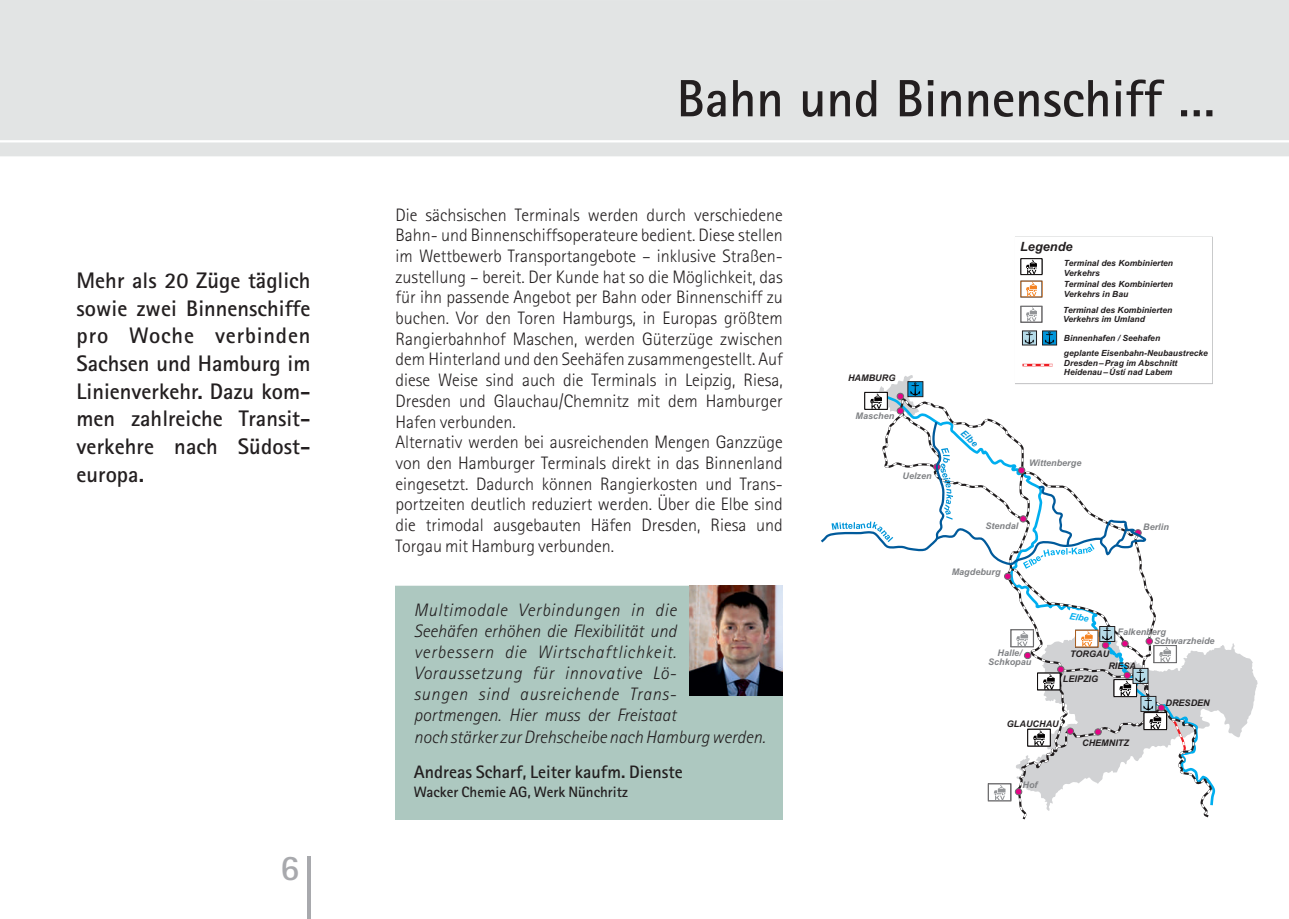
<style>
.page{position:relative;width:1289px;height:919px;background:#fff}
.page>*{position:absolute;margin:0;border:0;box-sizing:border-box;transform-origin:0 0}
.t1{font:700 52.5px "Agfa Rotis Sans Serif";color:#231f20}
.t2{font:700 36px "Agfa Rotis Sans Serif";color:#a8a9ad}
.t3{font:700 22.5px/27.6px "Agfa Rotis Sans Serif";color:#231f20;text-align:justify}
.t4{font:300 18px/20.7px "Agfa Rotis Sans Serif";color:#231f20}
.t5{font:italic 300 18px/21.1px "Rotis Sans Serif Std";letter-spacing:.025em;color:#231f20}
.t6{font:700 18px "Agfa Rotis Sans Serif";color:#231f20}
.t7{font:700 15px "Agfa Rotis Sans Serif";color:#231f20}
.t8{font:italic 700 12.75px "Arial";color:#231f20}
.t9{font:italic 700 9.15px/9.1px "Arial";color:#808285;text-align:center}
.t10{font:italic 700 9.15px "Arial";color:#231f20}
.t11{font:italic 700 9px "Arial";color:#0095d9}
.t12{font:italic 700 9px "Arial";color:#00aeef}
.t13{font:italic 700 8.55px/9.4px "Arial";color:#231f20}
</style>
<div class="page">
<div style="left:0;top:0;width:1288px;height:156px;background:#e2e4e4"></div>
<hr style="left:307px;top:856px;width:3px;height:62px;background:#a8a9ad">
<img style="left:1020px;top:258px;width:23px;height:55px">
<svg style="left:1020px;top:258px;width:22px;height:17px"></svg>
<svg style="left:1020px;top:306px;width:22px;height:7px"></svg>
<svg style="left:1020px;top:281px;width:22px;height:16px"></svg>
<svg style="left:1020px;top:313px;width:38px;height:33px"></svg>
<svg style="left:821px;top:375px;width:436px;height:445px"></svg>
<div style="left:395px;top:585px;width:387px;height:234px;background:#adc8c0"></div>
<img style="left:689px;top:585px;width:93px;height:110px">
<p class="t3" style="left:77px;top:269px;width:235px">Mehr als 20 Züge täglich sowie zwei Binnenschiffe pro Woche verbinden Sachsen und Hamburg im Linienverkehr. Dazu kom&shy;men zahlreiche Transit&shy;verkehre nach Südost&shy;europa.</p>
<h2 class="t2" style="left:280px;top:855px;width:21px">6</h2>
<h1 class="t1" style="left:676px;top:80px;width:540px">Bahn und Binnenschiff …</h1>
<p class="t4" style="left:395px;top:206px;width:388px">Die sächsischen Terminals werden durch verschiedene Bahn- und Binnenschiffsoperateure bedient. Diese stellen im Wettbewerb Transportangebote – inklusive Straßen&shy;zustellung – bereit. Der Kunde hat so die Möglichkeit, das für ihn passende Angebot per Bahn oder Binnenschiff zu buchen. Vor den Toren Hamburgs, in Europas größtem Rangierbahnhof Maschen, werden Güterzüge zwischen dem Hinterland und den Seehäfen zusammengestellt. Auf diese Weise sind auch die Terminals in Leipzig, Riesa, Dresden und Glauchau/Chemnitz mit dem Hamburger Hafen verbunden.<br>Alternativ werden bei ausreichenden Mengen Ganzzüge von den Hamburger Terminals direkt in das Binnenland eingesetzt. Dadurch können Rangierkosten und Trans&shy;portzeiten deutlich reduziert werden. Über die Elbe sind die trimodal ausgebauten Häfen Dresden, Riesa und Torgau mit Hamburg verbunden.</p>
<p class="t5" style="left:414px;top:601px;width:353px">Multimodale Verbindungen in die<br>Seehäfen erhöhen die Flexibilität und<br>verbessern die Wirtschaftlichkeit.<br>Voraussetzung für innovative Lö-<br>sungen sind ausreichende Trans&shy;portmengen. Hier muss der Freistaat<br>noch stärker zur Drehscheibe nach Hamburg werden.</p>
<p class="t6" style="left:414px;top:765px;width:270px">Andreas Scharf, Leiter kaufm. Dienste</p>
<p class="t7" style="left:414px;top:786px;width:216px">Wacker Chemie AG, Werk Nünchritz</p>
<p class="t10" style="left:848px;top:374px;width:49px">HAMBURG</p>
<p class="t9" style="left:855px;top:412px;width:40px">Maschen</p>
<p class="t9" style="left:902px;top:471px;width:31px">Uelzen</p>
<p class="t11" style="left:964px;top:429px;width:21px;rotate:42deg">Elbe</p>
<p class="t8" style="left:1020px;top:242px;width:54px">Legende</p>
<p class="t13" style="left:1063px;top:280px;width:111px">Terminal des Kombinierten<br>Verkehrs in Bau</p>
<p class="t13" style="left:1063px;top:259px;width:111px">Terminal des Kombinierten<br>Verkehrs</p>
<p class="t13" style="left:1063px;top:306px;width:111px">Terminal des Kombinierten<br>Verkehrs im Umland</p>
<p class="t13" style="left:1063px;top:331px;width:145px;line-height:15px">Binnenhafen / Seehafen<br>geplante Eisenbahn-Neubaustrecke</p>
<p class="t13" style="left:1063px;top:358px;width:115px">Dresden– Prag im Abschnitt<br>Heidenau– Ústí nad Labem</p>
<p class="t9" style="left:1029px;top:459px;width:54px">Wittenberge</p>
<p class="t9" style="left:985px;top:522px;width:34px">Stendal</p>
<p class="t9" style="left:1143px;top:523px;width:27px">Berlin</p>
<p class="t9" style="left:951px;top:568px;width:50px">Magdeburg</p>
<p class="t9" style="left:988px;top:649px;width:45px">Halle/<br>Schkopau</p>
<p class="t12" style="left:1070px;top:612px;width:21px;rotate:10deg">Elbe</p>
<p class="t9" style="left:1117px;top:627px;width:50px">Falkenberg</p>
<p class="t10" style="left:1108px;top:662px;width:29px">RIESA</p>
<p class="t9" style="left:1154px;top:637px;width:62px">Schwarzheide</p>
<p class="t10" style="left:1070px;top:650px;width:41px">TORGAU</p>
<p class="t10" style="left:1062px;top:674px;width:37px">LEIPZIG</p>
<p class="t10" style="left:1165px;top:699px;width:46px">DRESDEN</p>
<p class="t10" style="left:1006px;top:720px;width:53px">GLAUCHAU</p>
<p class="t9" style="left:1022px;top:781px;width:17px">Hof</p>
<p class="t10" style="left:1082px;top:739px;width:48px">CHEMNITZ</p>
</div>
